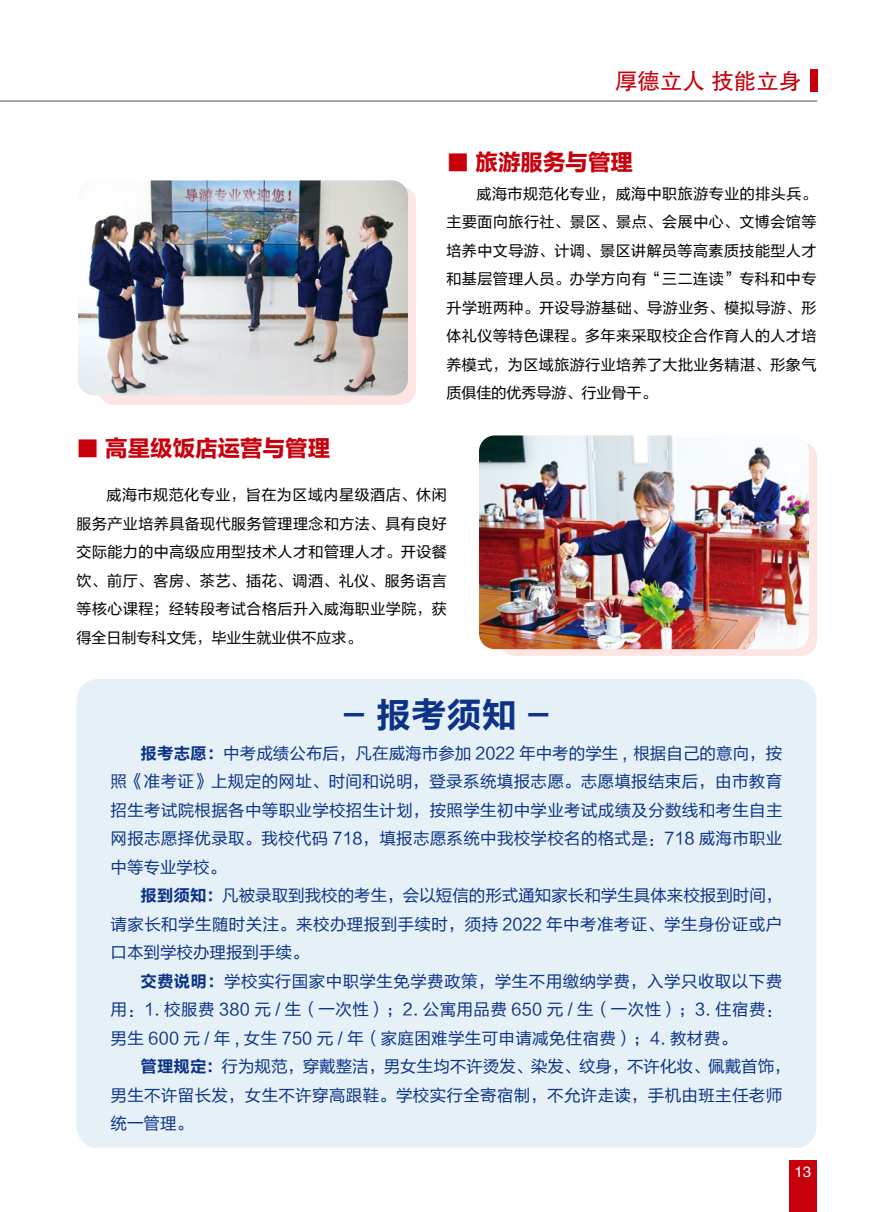
<style>
.page{position:relative;width:893px;height:1212px;background:#fff}
.page>*{position:absolute;margin:0;border:0;box-sizing:border-box;transform-origin:0 0}
.t1{font:35.25px "FZLTCHK GBK1 0";color:#0c3388}
.t2{font:22.5px "FZLTDHK WHBY GBK1 0";color:#c7000b}
.t3{font:22.5px "FZHTJW GB1 0";color:#c7000b}
.t4{font:16.5px/28.5px "FZLTHK GBK1 0";letter-spacing:.02em;color:#0c3388;text-align:justify}
.t5{font:15px/28.5px "FZLTHK WHBY GBK1 0";letter-spacing:.03em;color:#000;text-align:justify}
.t6{font:15px "FZHTJW GB1 0";color:#fff}
.s1{font-family:"FZLTCHK GBK1 0"}
</style>
<div class="page">
<div style="left:810px;top:70px;width:7px;height:22px;background:#c7000b"></div>
<hr style="left:0;top:100px;width:817px;height:2px;background:#898989">
<div style="left:789px;top:1160px;width:28px;height:52px;background:#c7000b"></div>
<div style="left:77px;top:679px;width:739px;height:469px;background:#e6f0f7;border-radius:21px"></div>
<div style="left:98px;top:186px;width:318px;height:219px;background:#fce5e3;border-radius:16px"></div>
<div style="left:499px;top:442px;width:318px;height:214px;background:#fce5e3;border-radius:16px"></div>
<img style="left:78px;top:180px;width:330px;height:215px">
<img style="left:479px;top:435px;width:330px;height:214px">
<h2 class="t3" style="left:615px;top:69px;width:188px">厚德立人 技能立身</h2>
<h2 class="t2" style="left:447px;top:149px;width:188px">■ 旅游服务与管理</h2>
<h2 class="t2" style="left:77px;top:436px;width:255px">■ 高星级饭店运营与管理</h2>
<p class="t5" style="left:446px;top:180px;width:371px;text-indent:30px">威海市规范化专业，威海中职旅游专业的排头兵。主要面向旅行社、景区、景点、会展中心、文博会馆等培养中文导游、计调、景区讲解员等高素质技能型人才和基层管理人员。办学方向有“三二连读”专科和中专升学班两种。开设导游基础、导游业务、模拟导游、形体礼仪等特色课程。多年来采取校企合作育人的人才培养模式，为区域旅游行业培养了大批业务精湛、形象气质俱佳的优秀导游、行业骨干。</p>
<p class="t5" style="left:77px;top:481px;width:372px;text-indent:30px">威海市规范化专业，旨在为区域内星级酒店、休闲服务产业培养具备现代服务管理理念和方法、具有良好交际能力的中高级应用型技术人才和管理人才。开设餐饮、前厅、客房、茶艺、插花、调酒、礼仪、服务语言等核心课程；经转段考试合格后升入威海职业学院，获得全日制专科文凭，毕业生就业供不应求。</p>
<h1 class="t1" style="left:342px;top:695px;width:210px">- 报考须知 -</h1>
<p class="t4" style="left:111px;top:739px;width:673px;text-indent:30px"><span class="s1">报考志愿：</span>中考成绩公布后，凡在威海市参加 2022 年中考的学生 , 根据自己的意向，按照《准考证》上规定的网址、时间和说明，登录系统填报志愿。志愿填报结束后，由市教育招生考试院根据各中等职业学校招生计划，按照学生初中学业考试成绩及分数线和考生自主网报志愿择优录取。我校代码 718，填报志愿系统中我校学校名的格式是：718 威海市职业中等专业学校。</p>
<p class="t4" style="left:111px;top:882px;width:673px;text-indent:30px"><span class="s1">报到须知：</span>凡被录取到我校的考生，会以短信的形式通知家长和学生具体来校报到时间，请家长和学生随时关注。来校办理报到手续时，须持 2022 年中考准考证、学生身份证或户口本到学校办理报到手续。</p>
<p class="t4" style="left:111px;top:967px;width:673px;text-indent:30px"><span class="s1">交费说明：</span>学校实行国家中职学生免学费政策，学生不用缴纳学费，入学只收取以下费用：1. 校服费 380 元 / 生（一次性）；2. 公寓用品费 650 元 / 生（一次性）；3. 住宿费：男生 600 元 / 年 , 女生 750 元 / 年（家庭困难学生可申请减免住宿费）；4. 教材费。</p>
<p class="t4" style="left:111px;top:1053px;width:682px;text-align:left;text-indent:30px"><span class="s1">管理规定：</span>行为规范，穿戴整洁，男女生均不许烫发、染发、纹身，不许化妆、佩戴首饰，男生不许留长发，女生不许穿高跟鞋。学校实行全寄宿制，不允许走读，手机由班主任老师统一管理。</p>
<p class="t6" style="left:795px;top:1164px;width:18px">13</p>
</div>
